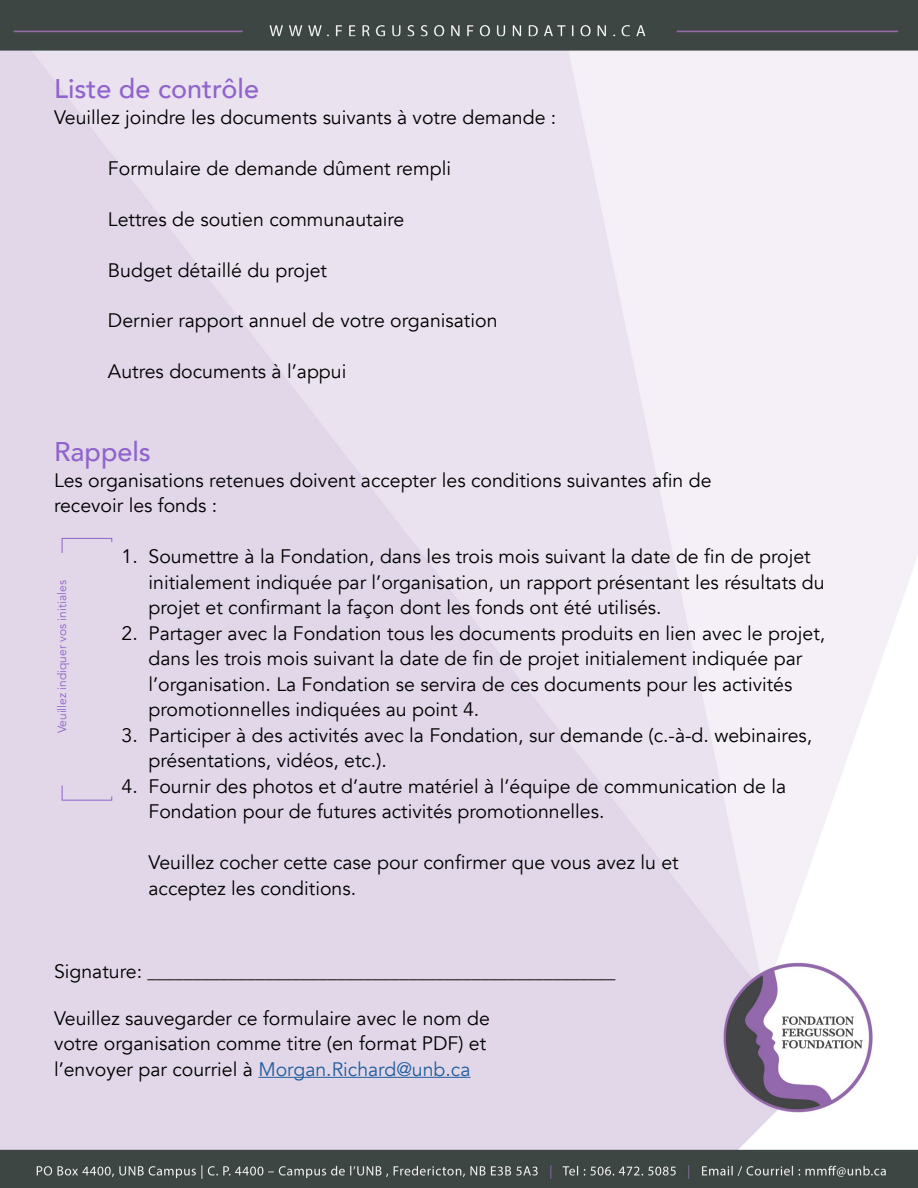
<style>
.page{position:relative;width:918px;height:1188px;background:#fff}
.page>*{position:absolute;margin:0;border:0;box-sizing:border-box;transform-origin:0 0}
.t1{font:500 27px "Avenir";color:#9064cc}
.t2{font:19.5px/25.5px "Avenir";color:#000}
.t3{font:18px "Minion Pro";color:#000}
.t4{font:12px "Avenir";color:#9064cc}
.s1{font-family:"Avenir";font-size:19.5px}
.s2{color:#215e9e}
</style>
<div class="page">
<img style="left:0;top:0;width:918px;height:1188px">
<svg style="left:62px;top:538px;width:50px;height:15px"></svg>
<svg style="left:62px;top:785px;width:50px;height:16px"></svg>
<hr style="left:258px;top:1077px;width:212px;height:1px;background:#215e9e">
<h1 class="t1" style="left:54px;top:65px;width:207px">Liste de contrôle</h1>
<p class="t2" style="left:54px;top:104px;width:504px">Veuillez joindre les documents suivants à votre demande :</p>
<p class="t2" style="left:108px;top:155px;width:345px">Formulaire de demande dûment rempli</p>
<p class="t2" style="left:108px;top:206px;width:298px">Lettres de soutien communautaire</p>
<p class="t2" style="left:108px;top:257px;width:221px">Budget détaillé du projet</p>
<p class="t2" style="left:108px;top:308px;width:391px">Dernier rapport annuel de votre organisation</p>
<p class="t2" style="left:108px;top:359px;width:240px">Autres documents à l’appui</p>
<h1 class="t1" style="left:54px;top:428px;width:98px">Rappels</h1>
<p class="t2" style="left:54px;top:467px;width:659px">Les organisations retenues doivent accepter les conditions suivantes afin de recevoir les fonds :</p>
<p class="t2" style="left:149px;top:544px;width:678px;text-indent:-27px">1. Soumettre à la Fondation, dans les trois mois suivant la date de fin de projet initialement indiquée par l’organisation, un rapport présentant les résultats du projet et confirmant la façon dont les fonds ont été utilisés.</p>
<p class="t2" style="left:149px;top:620px;width:678px;text-indent:-27px">2. Partager avec la Fondation tous les documents produits en lien avec le projet, dans les trois mois suivant la date de fin de projet initialement indiquée par l’organisation. La Fondation se servira de ces documents pour les activités promotionnelles indiquées au point 4.</p>
<p class="t2" style="left:149px;top:722px;width:665px;text-indent:-27px">3. Participer à des activités avec la Fondation, sur demande (c.-à-d. webinaires, présentations, vidéos, etc.).</p>
<p class="t2" style="left:149px;top:773px;width:639px;text-indent:-27px">4. Fournir des photos et d’autre matériel à l’équipe de communication de la<br>Fondation pour de futures activités promotionnelles.</p>
<p class="t2" style="left:149px;top:850px;width:532px">Veuillez cocher cette case pour confirmer que vous avez lu et acceptez les conditions.</p>
<p class="t4" style="left:55px;top:733px;width:155px;rotate:-90deg">Veuillez indiquer vos initiales</p>
<p class="t3" style="left:54px;top:960px;width:563px"><span class="s1">Signature:</span> ____________________________________________________</p>
<p class="t2" style="left:54px;top:1006px;width:437px">Veuillez sauvegarder ce formulaire avec le nom de votre organisation comme titre (en format PDF) et l’envoyer par courriel à <span class="s2">Morgan.Richard@unb.ca</span></p>
</div>
